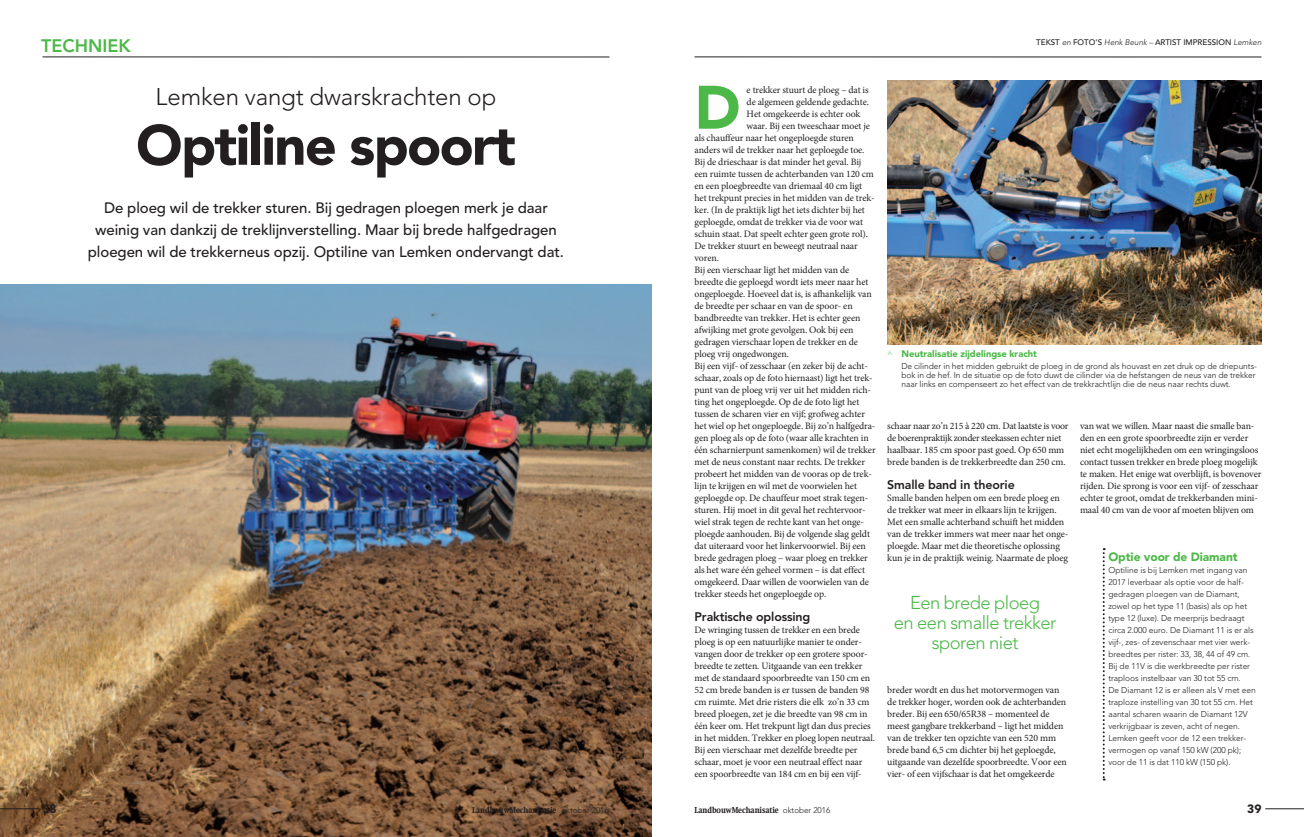
<style>
.page{position:relative;width:1304px;height:837px;background:#fff}
.page>*{position:absolute;margin:0;border:0;box-sizing:border-box;transform-origin:0 0}
.t1{font:900 60.6px "Avenir LT Std";color:#4cb848}
.t2{font:900 56px "Avenir LT Std";letter-spacing:-.03em;color:#231f20}
.t3{font:300 24px "Avenir LT Std";letter-spacing:-.005em;color:#231f20}
.t4{font:300 18.4px/20px "Avenir LT Std";letter-spacing:-.03em;color:#4cb848;text-align:center}
.t5{font:800 18px "Avenir LT Std";color:#4cb848}
.t6{font:500 15px/22px "Avenir LT Std";letter-spacing:-.005em;color:#231f20;text-align:center}
.t7{font:800 12.4px "Avenir LT Std";letter-spacing:-.01em;color:#231f20}
.t8{font:900 12px "Avenir LT Std";letter-spacing:-.005em;color:#4cb848}
.t9{font:900 12px "Avenir LT Std";color:#231f20}
.t10{font:9.8px/12px "Minion Pro";letter-spacing:-.01em;color:#231f20}
.t11{font:900 9.4px "Avenir LT Std";letter-spacing:-.005em;color:#4cb848}
.t12{font:300 8.4px/12px "Avenir LT Std";letter-spacing:-.005em;color:#231f20}
.t13{font:800 8.4px "Swift";letter-spacing:-.005em;color:#231f20;scale:.83 1}
.t14{font:500 8px "Avenir LT Std";letter-spacing:.065em;color:#231f20}
.s1{font-weight:300;font-style:italic}
.s2{font-weight:300;font-size:8px}
.s3{font-family:"Avenir LT Std";font-weight:300;font-size:8.2px}
</style>
<div class="page">
<img style="left:0;top:285px;width:652px;height:551px">
<hr style="left:43px;top:57px;width:566px;height:1px;background:#231f20">
<hr style="left:0;top:808px;width:39px;height:1px;background:#231f20">
<hr style="left:694px;top:57px;width:567px;height:1px;background:#231f20">
<hr style="left:1265px;top:808px;width:39px;height:1px;background:#231f20">
<img style="left:887px;top:81px;width:374px;height:264px">
<svg style="left:1103px;top:548px;width:2px;height:232px"></svg>
<h3 class="t5" style="left:41px;top:36px;width:88px">techniek</h3>
<h3 class="t3" style="left:156px;top:82px;width:342px">Lemken vangt dwarskrachten op</h3>
<h2 class="t2" style="left:136px;top:111px;width:381px">Optiline spoort</h2>
<h3 class="t6" style="left:88px;top:197px;width:478px">De ploeg wil de trekker sturen. Bij gedragen ploegen merk je daar weinig van dankzij de treklijnverstelling. Maar bij brede halfgedragen ploegen wil de trekkerneus opzij. Optiline van Lemken ondervangt dat.</h3>
<p class="t14" style="left:1036px;top:37px;width:49px">Tekst <span class="s1">en</span> foto</p>
<p class="t14" style="left:1095px;top:37px;width:167px">’s <span class="s1">Henk Beunk –</span> artist im pressio n <span class="s1">Lemken</span></p>
<h1 class="t1" style="left:694px;top:71px;width:48px">D</h1>
<p class="t10" style="left:747px;top:84px;width:124px">e trekker stuurt de ploeg – dat is</p>
<p class="t10" style="left:747px;top:96px;width:124px">de algemeen geldende gedachte.</p>
<p class="t10" style="left:747px;top:108px;width:115px">Het omgekeerde is echter ook</p>
<p class="t10" style="left:747px;top:120px;width:125px">waar. Bij een tweeschaar moet je</p>
<p class="t10" style="left:694px;top:131px;width:161px">als chauffeur naar het ongeploegde sturen</p>
<p class="t10" style="left:694px;top:143px;width:172px">anders wil de trekker naar het geploegde toe.</p>
<p class="t10" style="left:694px;top:155px;width:168px">Bij de drieschaar is dat minder het geval. Bij</p>
<p class="t10" style="left:694px;top:167px;width:181px">een ruimte tussen de achterbanden van 120 cm</p>
<p class="t10" style="left:694px;top:179px;width:169px">en een ploegbreedte van driemaal 40 cm ligt</p>
<p class="t10" style="left:694px;top:191px;width:182px">het trekpunt precies in het midden van de trek-</p>
<p class="t10" style="left:694px;top:203px;width:172px">ker. (In de praktijk ligt het iets dichter bij het</p>
<p class="t10" style="left:694px;top:215px;width:170px">geploegde, omdat de trekker via de voor wat</p>
<p class="t10" style="left:694px;top:227px;width:175px">schuin staat. Dat speelt echter geen grote rol).</p>
<p class="t10" style="left:694px;top:239px;width:165px">De trekker stuurt en beweegt neutraal naar</p>
<p class="t10" style="left:694px;top:251px;width:26px">voren.</p>
<p class="t10" style="left:694px;top:263px;width:156px">Bij een vierschaar ligt het midden van de</p>
<p class="t10" style="left:694px;top:275px;width:175px">breedte die geploegd wordt iets meer naar het</p>
<p class="t10" style="left:694px;top:287px;width:179px">ongeploegde. Hoeveel dat is, is afhankelijk van</p>
<p class="t10" style="left:694px;top:299px;width:160px">de breedte per schaar en van de spoor- en</p>
<p class="t10" style="left:694px;top:311px;width:167px">bandbreedte van trekker. Het is echter geen</p>
<p class="t10" style="left:694px;top:323px;width:160px">afwijking met grote gevolgen. Ook bij een</p>
<p class="t10" style="left:694px;top:335px;width:165px">gedragen vierschaar lopen de trekker en de</p>
<p class="t10" style="left:694px;top:347px;width:96px">ploeg vrij ongedwongen.</p>
<p class="t10" style="left:694px;top:359px;width:175px">Bij een vijf- of zesschaar (en zeker bij de acht-</p>
<p class="t10" style="left:694px;top:371px;width:180px">schaar, zoals op de foto hiernaast) ligt het trek-</p>
<p class="t10" style="left:694px;top:383px;width:178px">punt van de ploeg vrij ver uit het midden rich-</p>
<p class="t10" style="left:694px;top:395px;width:166px">ting het ongeploegde. Op de de foto ligt het</p>
<p class="t10" style="left:694px;top:407px;width:172px">tussen de scharen vier en vijf; grofweg achter</p>
<p class="t10" style="left:694px;top:419px;width:182px">het wiel op het ongeploegde. Bij zo’n halfgedra-</p>
<p class="t10" style="left:694px;top:431px;width:176px">gen ploeg als op de foto (waar alle krachten in</p>
<p class="t10" style="left:694px;top:443px;width:183px">één scharnierpunt samenkomen) wil de trekker</p>
<p class="t10" style="left:694px;top:455px;width:172px">met de neus constant naar rechts. De trekker</p>
<p class="t10" style="left:694px;top:467px;width:179px">probeert het midden van de vooras op de trek-</p>
<p class="t10" style="left:694px;top:479px;width:164px">lijn te krijgen en wil met de voorwielen het</p>
<p class="t10" style="left:694px;top:491px;width:175px">geploegde op. De chauffeur moet strak tegen-</p>
<p class="t10" style="left:694px;top:503px;width:173px">sturen. Hij moet in dit geval het rechtervoor-</p>
<p class="t10" style="left:694px;top:515px;width:171px">wiel strak tegen de rechte kant van het onge-</p>
<p class="t10" style="left:694px;top:527px;width:177px">ploegde aanhouden. Bij de volgende slag geldt</p>
<p class="t10" style="left:694px;top:539px;width:173px">dat uiteraard voor het linkervoorwiel. Bij een</p>
<p class="t10" style="left:694px;top:551px;width:175px">brede gedragen ploeg – waar ploeg en trekker</p>
<p class="t10" style="left:694px;top:563px;width:172px">als het ware één geheel vormen – is dat effect</p>
<p class="t10" style="left:694px;top:575px;width:176px">omgekeerd. Daar willen de voorwielen van de</p>
<p class="t10" style="left:694px;top:587px;width:133px">trekker steeds het ongeploegde op.</p>
<p class="t7" style="left:694px;top:609px;width:117px">Praktische oplossing</p>
<p class="t10" style="left:694px;top:624px;width:182px">De wringing tussen de trekker en een brede ploeg is op een natuurlijke manier te onder&shy;vangen door de trekker op een grotere spoor&shy;breedte te zetten. Uitgaande van een trekker met de standaard spoorbreedte van 150 cm en 52 cm brede banden is er tussen de banden 98 cm ruimte. Met drie risters die elk zo’n 33 cm breed ploegen, zet je die breedte van 98 cm in één keer om. Het trekpunt ligt dan dus precies in het midden. Trekker en ploeg lopen neutraal.<br>Bij een vierschaar met dezelfde breedte per schaar, moet je voor een neutraal effect naar een spoorbreedte van 184 cm en bij een vijf-</p>
<p class="t11" style="left:887px;top:348px;width:151px"><span class="s2">^</span> Neutralisatie zijdelingse kracht</p>
<p class="t12" style="left:901px;top:361px;width:357px;line-height:9px">De cilinder in het midden gebruikt de ploeg in de grond als houvast en zet druk op de driepunts&shy;bok in de hef. In de situatie op de foto duwt de cilinder via de hefstangen de neus van de trekker naar links en compenseert zo het effect van de trekkrachtlijn die de neus naar rechts duwt.</p>
<p class="t10" style="left:887px;top:420px;width:183px">schaar naar zo’n 215 à 220 cm. Dat laatste is voor de boerenpraktijk zonder steekassen echter niet haalbaar. 185 cm spoor past goed. Op 650 mm brede banden is de trekkerbreedte dan 250 cm.</p>
<p class="t7" style="left:887px;top:477px;width:129px">Smalle band in theorie</p>
<p class="t10" style="left:887px;top:492px;width:183px">Smalle banden helpen om een brede ploeg en de trekker wat meer in elkaars lijn te krijgen.<br>Met een smalle achterband schuift het midden van de trekker immers wat meer naar het onge&shy;ploegde. Maar met die theoretische oplossing kun je in de praktijk weinig. Naarmate de ploeg</p>
<h3 class="t4" style="left:894px;top:592px;width:164px">Een brede ploeg<br>en een smalle trekker sporen niet</h3>
<p class="t10" style="left:887px;top:683px;width:181px">breder wordt en dus het motorvermogen van de trekker hoger, worden ook de achterbanden breder. Bij een 650/65R38 – momenteel de meest gangbare trekkerband – ligt het midden van de trekker ten opzichte van een 520 mm brede band 6,5 cm dichter bij het geploegde, uitgaande van dezelfde spoorbreedte. Voor een vier- of een vijfschaar is dat het omgekeerde</p>
<p class="t10" style="left:1080px;top:420px;width:183px">van wat we willen. Maar naast die smalle ban&shy;den en een grote spoorbreedte zijn er verder niet echt mogelijkheden om een wringingsloos contact tussen trekker en brede ploeg mogelijk te maken. Het enige wat overblijft, is bovenover rijden. Die sprong is voor een vijf- of zesschaar echter te groot, omdat de trekkerbanden mini&shy;maal 40 cm van de voor af moeten blijven om</p>
<p class="t8" style="left:1108px;top:549px;width:131px">Optie voor de Diamant</p>
<p class="t12" style="left:1108px;top:564px;width:149px">Optiline is bij Lemken met ingang van 2017 leverbaar als optie voor de half&shy;gedragen ploegen van de Diamant, zowel op het type 11 (basis) als op het type 12 (luxe). De meerprijs bedraagt circa 2.000 euro. De Diamant 11 is er als vijf-, zes- of zevenschaar met vier werk&shy;breedtes per rister: 33, 38, 44 of 49 cm.<br>Bij de 11V is die werkbreedte per rister traploos instelbaar van 30 tot 55 cm.<br>De Diamant 12 is er alleen als V met een traploze instelling van 30 tot 55 cm. Het aantal scharen waarin de Diamant 12V verkrijgbaar is zeven, acht of negen.<br>Lemken geeft voor de 12 een trekker&shy;vermogen op vanaf 150 kW (200 pk); voor de 11 is dat 110 kW (150 pk).</p>
<p class="t9" style="left:43px;top:801px;width:16px">38</p>
<p class="t13" style="left:472px;top:805px;width:166px">LandbouwMechanisatie <span class="s3">oktober 2016</span></p>
<p class="t13" style="left:694px;top:805px;width:165px">LandbouwMechanisatie <span class="s3">oktober 2016</span></p>
<p class="t9" style="left:1247px;top:801px;width:16px">39</p>
</div>
